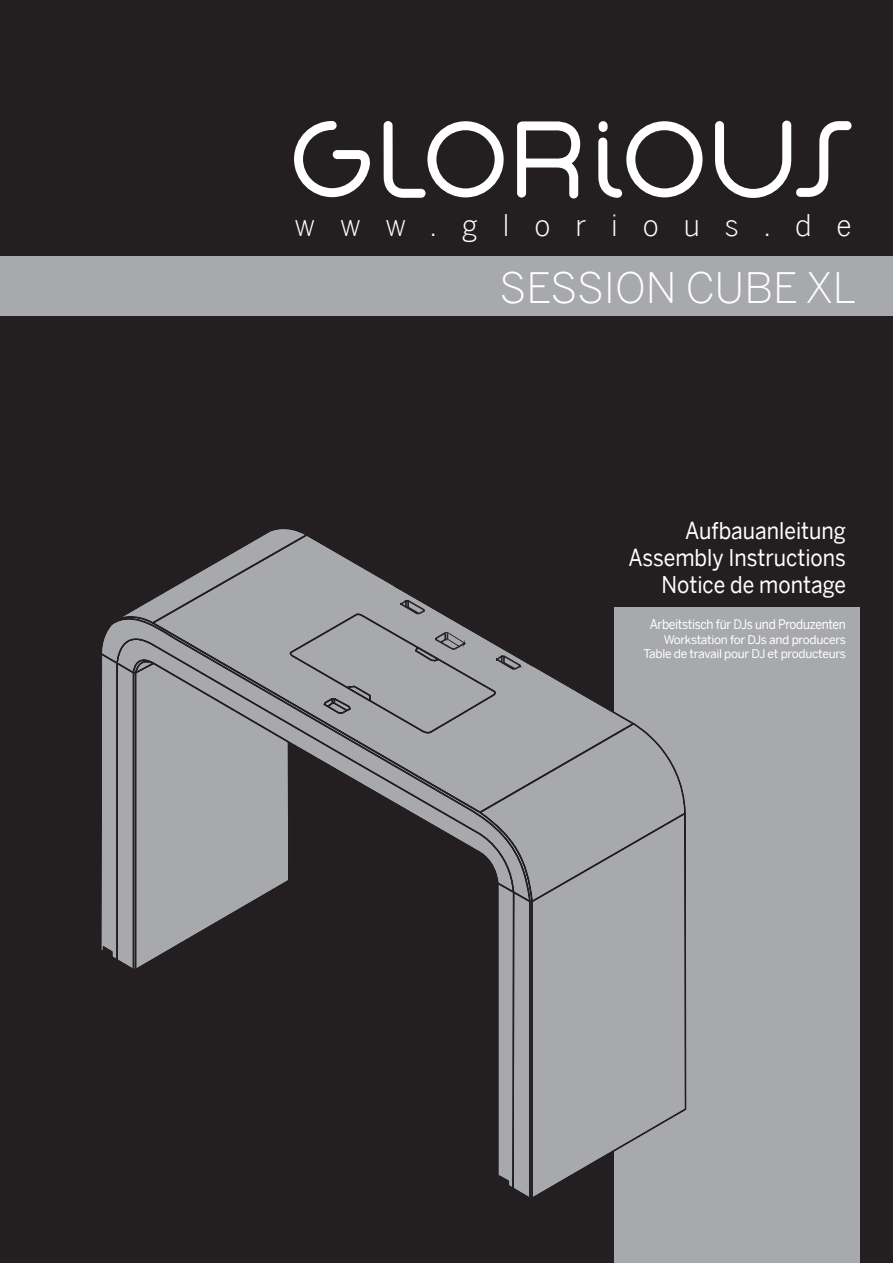
<style>
.page{position:relative;width:893px;height:1263px;background:#231f20}
.page>*{position:absolute;margin:0;border:0;box-sizing:border-box;transform-origin:0 0}
.t1{font:300 42px "Benton Sans";color:#fff}
.t2{font:300 29.85px "Benton Sans Cond";letter-spacing:.75em;color:#fff;scale:1.11 1}
.t3{font:23.1px/27px "Benton Sans";color:#fff;text-align:right;scale:.91 1}
.t4{font:13.2px "Benton Sans";letter-spacing:-.025em;color:#fff;scale:.91 1}
.t5{font:12px/14.4px "Benton Sans";letter-spacing:-.025em;color:#fff;text-align:right}
</style>
<div class="page">
<svg style="left:294px;top:121px;width:558px;height:77px"></svg>
<div style="left:599px;top:121px;width:9px;height:11px;background:#fff;border-radius:4px"></div>
<div style="left:0;top:256px;width:893px;height:60px;background:#a8a9ad"></div>
<div style="left:614px;top:608px;width:246px;height:655px;background:#a8a9ad"></div>
<svg style="left:101px;top:529px;width:585px;height:668px"></svg>
<h2 class="t2" style="left:294px;top:208px;width:503px">www.glorious.de</h2>
<h1 class="t1" style="left:499px;top:262px;width:358px">SESSION CUBE XL</h1>
<h3 class="t3" style="left:629px;top:517px;width:240px">Aufbauanleitung<br>Assembly Instructions<br>Notice de montage</h3>
<p class="t4" style="left:650px;top:616px;width:217px">Arbeitstisch für DJs und Produzenten</p>
<p class="t5" style="left:643px;top:632px;width:204px">Workstation for DJs and producers<br>Table de travail pour DJ et producteurs</p>
</div>
